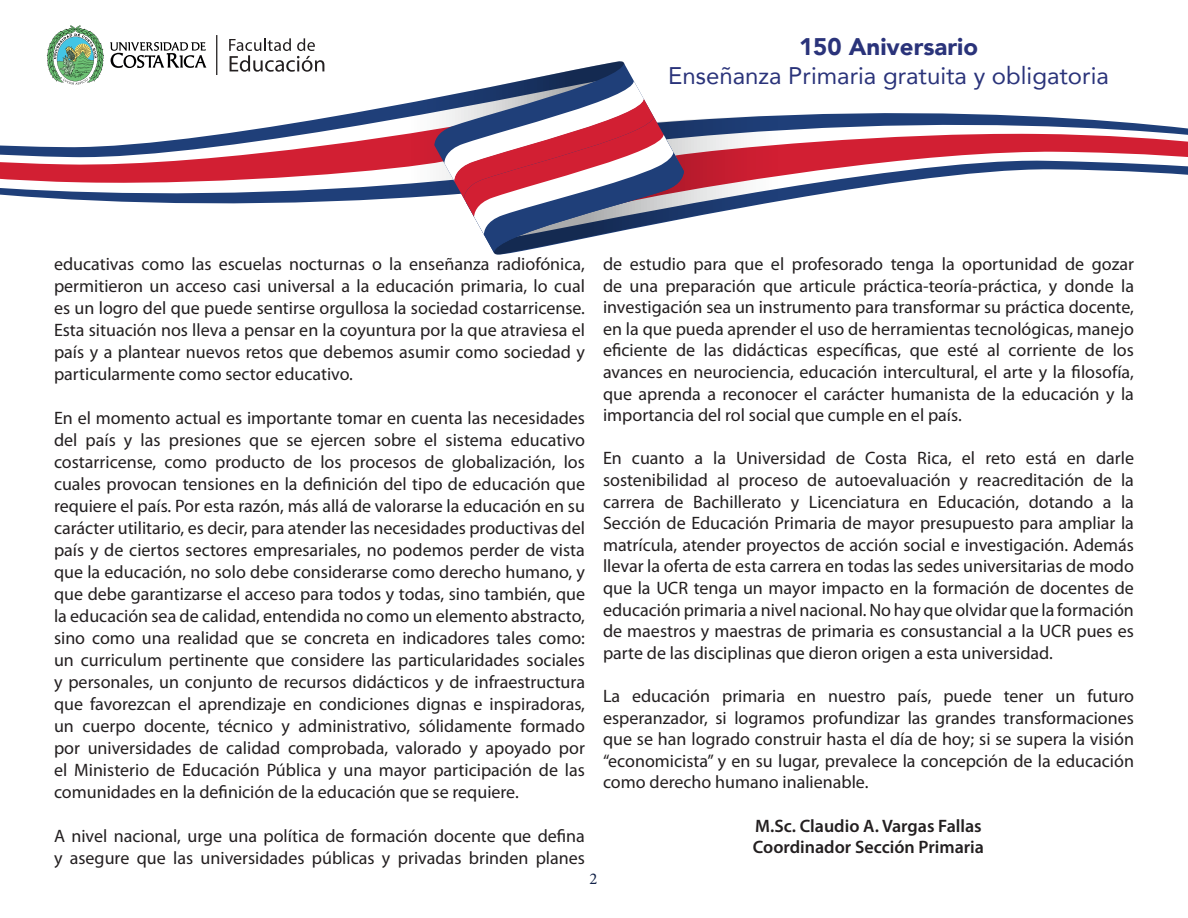
<style>
.page{position:relative;width:1188px;height:918px;background:#fff}
.page>*{position:absolute;margin:0;border:0;box-sizing:border-box;transform-origin:0 0}
.t1{font:24px "Avenir";color:#2a337a}
.t2{font:900 24px "Avenir";color:#2a337a}
.t3{font:18px/22px "Myriad Pro";color:#231f20;text-align:justify}
.t4{font:600 18px "Myriad Pro";color:#231f20}
.t5{font:16.5px "Minion Pro";color:#112147}
</style>
<div class="page">
<svg style="left:0;top:25px;width:1188px;height:228px"></svg>
<h1 class="t2" style="left:799px;top:26px;width:181px">150 Aniversario</h1>
<h1 class="t1" style="left:668px;top:57px;width:442px">Enseñanza Primaria gratuita y obligatoria</h1>
<p class="t3" style="left:54px;top:253px;width:533px">educativas como las escuelas nocturnas o la enseñanza radiofónica, permitieron un acceso casi universal a la educación primaria, lo cual es un logro del que puede sentirse orgullosa la sociedad costarricense.<br>Esta situación nos lleva a pensar en la coyuntura por la que atraviesa el país y a plantear nuevos retos que debemos asumir como sociedad y particularmente como sector educativo.</p>
<p class="t3" style="left:54px;top:407px;width:533px">En el momento actual es importante tomar en cuenta las necesidades del país y las presiones que se ejercen sobre el sistema educativo costarricense, como producto de los procesos de globalización, los cuales provocan tensiones en la definición del tipo de educación que requiere el país. Por esta razón, más allá de valorarse la educación en su carácter utilitario, es decir, para atender las necesidades productivas del país y de ciertos sectores empresariales, no podemos perder de vista que la educación, no solo debe considerarse como derecho humano, y que debe garantizarse el acceso para todos y todas, sino también, que la educación sea de calidad, entendida no como un elemento abstracto, sino como una realidad que se concreta en indicadores tales como: un curriculum pertinente que considere las particularidades sociales y personales, un conjunto de recursos didácticos y de infraestructura que favorezcan el aprendizaje en condiciones dignas e inspiradoras, un cuerpo docente, técnico y administrativo, sólidamente formado por universidades de calidad comprobada, valorado y apoyado por el Ministerio de Educación Pública y una mayor participación de las comunidades en la definición de la educación que se requiere.</p>
<p class="t3" style="left:54px;top:825px;width:533px">A nivel nacional, urge una política de formación docente que defina y asegure que las universidades públicas y privadas brinden planes</p>
<p class="t3" style="left:603px;top:254px;width:533px;line-height:21.6px">de estudio para que el profesorado tenga la oportunidad de gozar de una preparación que articule práctica-teoría-práctica, y donde la investigación sea un instrumento para transformar su práctica docente, en la que pueda aprender el uso de herramientas tecnológicas, manejo eficiente de las didácticas específicas, que esté al corriente de los avances en neurociencia, educación intercultural, el arte y la filosofía, que aprenda a reconocer el carácter humanista de la educación y la importancia del rol social que cumple en el país.</p>
<p class="t3" style="left:603px;top:448px;width:533px;line-height:21.6px">En cuanto a la Universidad de Costa Rica, el reto está en darle sostenibilidad al proceso de autoevaluación y reacreditación de la carrera de Bachillerato y Licenciatura en Educación, dotando a la Sección de Educación Primaria de mayor presupuesto para ampliar la matrícula, atender proyectos de acción social e investigación. Además llevar la oferta de esta carrera en todas las sedes universitarias de modo que la UCR tenga un mayor impacto en la formación de docentes de educación primaria a nivel nacional. No hay que olvidar que la formación de maestros y maestras de primaria es consustancial a la UCR pues es parte de las disciplinas que dieron origen a esta universidad.</p>
<p class="t3" style="left:603px;top:686px;width:533px;line-height:21.6px">La educación primaria en nuestro país, puede tener un futuro esperanzador, si logramos profundizar las grandes transformaciones que se han logrado construir hasta el día de hoy; si se supera la visión “economicista” y en su lugar, prevalece la concepción de la educación como derecho humano inalienable.</p>
<p class="t4" style="left:755px;top:814px;width:228px">M.Sc. Claudio A. Vargas Fallas</p>
<p class="t4" style="left:753px;top:836px;width:233px">Coordinador Sección Primaria</p>
<p class="t5" style="left:589px;top:868px;width:9px">2</p>
</div>
